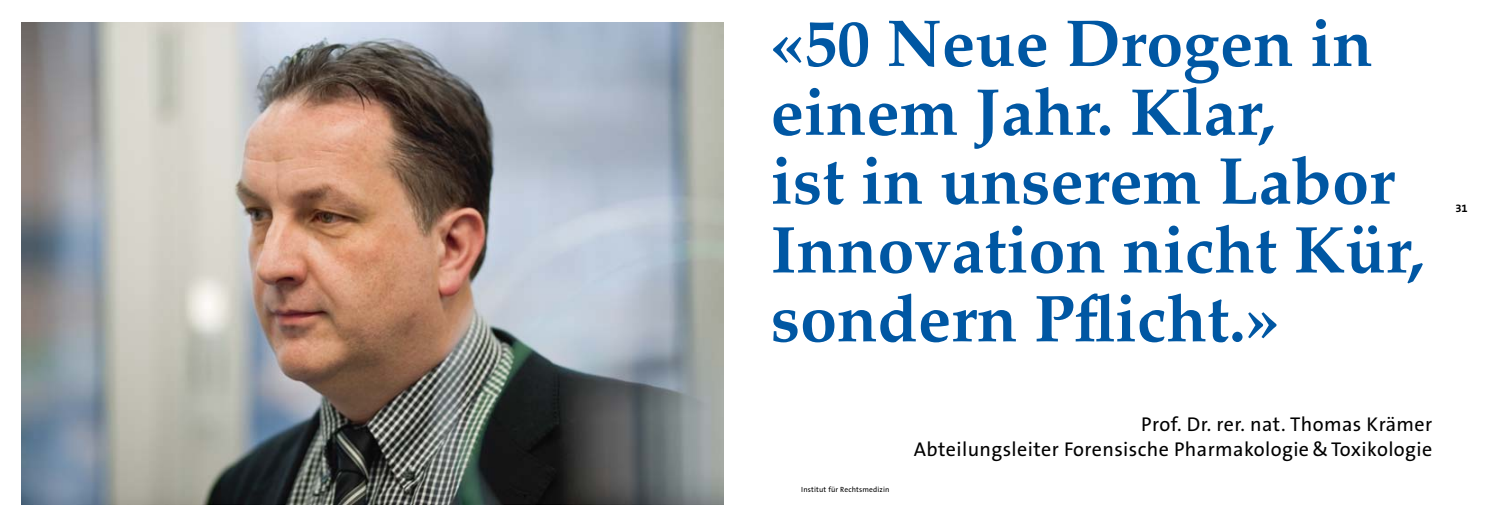
<style>
.page{position:relative;width:1489px;height:525px;background:#fff}
.page>*{position:absolute;margin:0;border:0;box-sizing:border-box;transform-origin:0 0}
.t1{font:700 66.25px/68.8px "Palatino LT Std";color:#0057a3}
.t2{font:20px/25px "The Sans B5 Plain";letter-spacing:.02em;color:#000;text-align:right}
.t3{font:700 11.25px "The Sans B7";color:#000}
.t4{font:7.5px "The Sans B5 Plain";letter-spacing:.02em;color:#000}
</style>
<div class="page">
<img style="left:21px;top:22px;width:702px;height:482px">
<p class="t1" style="left:770px;top:10px;width:655px">«50 Neue Drogen in einem Jahr. Klar,<br>ist in unserem Labor<br>Innovation nicht Kür, sondern Pflicht.»</p>
<p class="t3" style="left:1455px;top:202px;width:14px">31</p>
<p class="t4" style="left:801px;top:485px;width:90px">Institut für Rechtsmedizin</p>
<p class="t2" style="left:913px;top:412px;width:520px">Prof. Dr. rer. nat. Thomas Krämer<br>Abteilungsleiter Forensische Pharmakologie &amp;Toxikologie</p>
</div>
